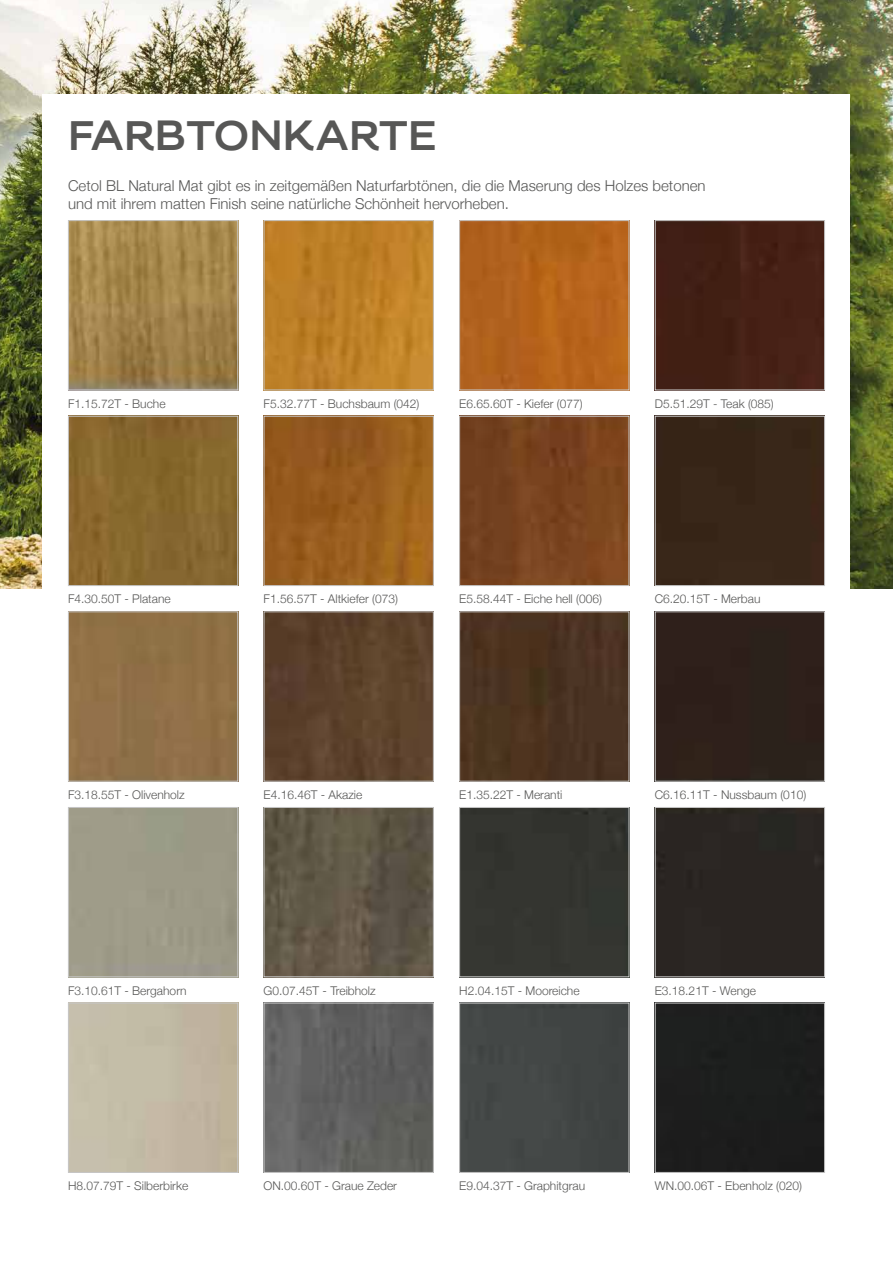
<style>
.page{position:relative;width:893px;height:1263px;background:#fff}
.page>*{position:absolute;margin:0;border:0;box-sizing:border-box;transform-origin:0 0}
.t1{font:700 45px "Colour Sans";color:#575756}
.t2{font:300 15px/18px "Helvetica Neue";color:#575756}
.t3{font:300 12px "Helvetica Neue";color:#575756}
.s1{font-family:"Helvetica Neue LT Std"}
</style>
<div class="page">
<img style="left:0;top:0;width:893px;height:589px">
<div style="left:43px;top:94px;width:807px;height:538px;background:#fff"></div>
<img style="left:70px;top:222px;width:166px;height:166px">
<div style="left:68px;top:220px;width:170px;height:170px;border:1px solid #c6c6c6"></div>
<img style="left:266px;top:222px;width:166px;height:166px">
<div style="left:264px;top:220px;width:170px;height:170px;border:1px solid #c6c6c6"></div>
<img style="left:461px;top:222px;width:166px;height:166px">
<div style="left:459px;top:220px;width:170px;height:170px;border:1px solid #c6c6c6"></div>
<div style="left:657px;top:222px;width:166px;height:166px;background:#441f15"></div>
<div style="left:655px;top:220px;width:170px;height:170px;border:1px solid #c6c6c6"></div>
<img style="left:70px;top:418px;width:166px;height:166px">
<div style="left:68px;top:416px;width:170px;height:170px;border:1px solid #c6c6c6"></div>
<img style="left:266px;top:418px;width:166px;height:166px">
<div style="left:264px;top:416px;width:170px;height:170px;border:1px solid #c6c6c6"></div>
<img style="left:461px;top:418px;width:166px;height:166px">
<div style="left:459px;top:416px;width:170px;height:170px;border:1px solid #c6c6c6"></div>
<div style="left:657px;top:418px;width:166px;height:166px;background:#392719"></div>
<div style="left:655px;top:416px;width:170px;height:170px;border:1px solid #c6c6c6"></div>
<div style="left:68px;top:807px;width:170px;height:170px;border:1px solid #c6c6c6"></div>
<img style="left:266px;top:809px;width:166px;height:166px">
<div style="left:264px;top:807px;width:170px;height:170px;border:1px solid #c6c6c6"></div>
<div style="left:461px;top:809px;width:166px;height:166px;background:#343530"></div>
<div style="left:459px;top:807px;width:170px;height:170px;border:1px solid #c6c6c6"></div>
<div style="left:657px;top:809px;width:166px;height:166px;background:#2a2522"></div>
<div style="left:655px;top:807px;width:170px;height:170px;border:1px solid #c6c6c6"></div>
<div style="left:68px;top:1003px;width:170px;height:170px;border:1px solid #c6c6c6"></div>
<img style="left:266px;top:1005px;width:166px;height:166px">
<div style="left:264px;top:1003px;width:170px;height:170px;border:1px solid #c6c6c6"></div>
<div style="left:461px;top:1005px;width:166px;height:166px;background:#434746"></div>
<div style="left:459px;top:1003px;width:170px;height:170px;border:1px solid #c6c6c6"></div>
<div style="left:657px;top:1005px;width:166px;height:166px;background:#1c1e1d"></div>
<div style="left:655px;top:1003px;width:170px;height:170px;border:1px solid #c6c6c6"></div>
<div style="left:70px;top:613px;width:166px;height:166px;background:#917047"></div>
<div style="left:68px;top:611px;width:170px;height:170px;border:1px solid #c6c6c6"></div>
<div style="left:266px;top:613px;width:166px;height:166px;background:#5c412b"></div>
<div style="left:264px;top:611px;width:170px;height:170px;border:1px solid #c6c6c6"></div>
<div style="left:461px;top:613px;width:166px;height:166px;background:#4b3321"></div>
<div style="left:459px;top:611px;width:170px;height:170px;border:1px solid #c6c6c6"></div>
<div style="left:657px;top:613px;width:166px;height:166px;background:#2f201b"></div>
<div style="left:655px;top:611px;width:170px;height:170px;border:1px solid #c6c6c6"></div>
<h1 class="t1" style="left:68px;top:98px;width:370px">FARBTONKARTE</h1>
<p class="t2" style="left:68px;top:175px;width:639px">Cetol BL Natural Mat gibt es in zeitgemäßen Naturfarbtönen, die die Maserung des Holzes betonen und mit ihrem matten Finish seine natürliche Schönheit hervorheben.</p>
<p class="t3" style="left:68px;top:394px;width:99px">F1.15.72T - Buche</p>
<p class="t3" style="left:264px;top:394px;width:157px">F5.32.77T - Buchsbaum (042)</p>
<p class="t3" style="left:459px;top:394px;width:125px">E6.65.60T - Kiefer (077)</p>
<p class="t3" style="left:655px;top:394px;width:120px">D5.51.29T <span class="s1">-</span> Teak (085)</p>
<p class="t3" style="left:68px;top:589px;width:104px">F4.30.50T - Platane</p>
<p class="t3" style="left:264px;top:589px;width:136px">F1.56.57T - Altkiefer (073)</p>
<p class="t3" style="left:459px;top:589px;width:144px">E5.58.44T - Eiche hell (006)</p>
<p class="t3" style="left:655px;top:589px;width:107px">C6.20.15T - Merbau</p>
<p class="t3" style="left:68px;top:785px;width:118px">F3.18.55T - Olivenholz</p>
<p class="t3" style="left:264px;top:785px;width:100px">E4.16.46T - Akazie</p>
<p class="t3" style="left:459px;top:785px;width:105px">E1.35.22T - Meranti</p>
<p class="t3" style="left:655px;top:785px;width:153px">C6.16.11T - Nussbaum (010)</p>
<p class="t3" style="left:68px;top:980px;width:120px">F3.10.61T - Bergahorn</p>
<p class="t3" style="left:264px;top:980px;width:114px">G0.07.45T - Treibholz</p>
<p class="t3" style="left:459px;top:980px;width:122px">H2.04.15T - Mooreiche</p>
<p class="t3" style="left:655px;top:980px;width:103px">E3.18.21T - Wenge</p>
<p class="t3" style="left:68px;top:1176px;width:122px">H8.07.79T - Silberbirke</p>
<p class="t3" style="left:264px;top:1176px;width:135px">ON.00.60T - Graue Zeder</p>
<p class="t3" style="left:459px;top:1176px;width:128px">E9.04.37T - Graphitgrau</p>
<p class="t3" style="left:655px;top:1176px;width:149px">WN.00.06T - Ebenholz (020)</p>
</div>
